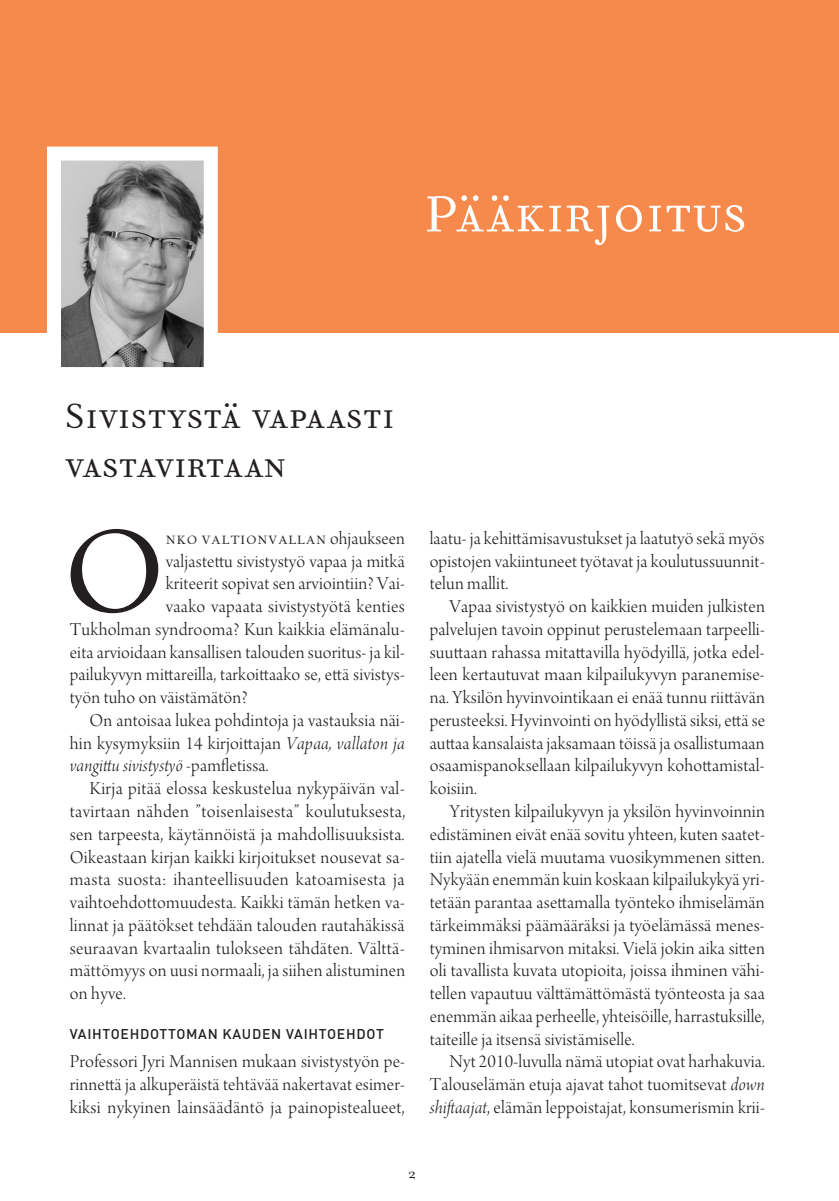
<style>
.page{position:relative;width:839px;height:1201px;background:#fff}
.page>*{position:absolute;margin:0;border:0;box-sizing:border-box;transform-origin:0 0}
.leipä_11_fournier{font:142.62px "Fournier MT Regular SC";color:#231f20}
.t1{font:61.25px "Fournier MT Regular SC";letter-spacing:.025em;color:#fff}
.pääkirjoitus_otsikko{font:42px/49px "Fournier MT Regular SC";letter-spacing:.01em;color:#231f20}
.leipä_11_toka_fourni{font:19.25px/22.8px "Arno Pro Light Display";letter-spacing:.06em;color:#231f20;text-align:justify}
.leipä_11_fournier-2{font:19.25px/22.8px "Arno Pro Light Display";letter-spacing:.01em;color:#231f20;text-align:justify}
.leipä_11_fournier-3{font:19.25px "Arno Pro Light Display";letter-spacing:.065em;color:#231f20}
.t2{font:15.75px "Filosofia";color:#231f20}
.leipä_11_fournier-4{font:14.53px "Fournier MT Regular SC";letter-spacing:.045em;color:#231f20}
.väliotsikko{font:500 14px "DIN";letter-spacing:.05em;color:#231f20}
.s1{font-family:"Arno Pro Light Display";font-size:19.25px}
.s2{font-family:"Arno Pro Light Italic Display"}
</style>
<div class="page">
<div style="left:0;top:0;width:838px;height:333px;background:#f68a4c"></div>
<img style="left:62px;top:162px;width:141px;height:204px">
<div style="left:47px;top:147px;width:171px;height:234px;border:14px solid #fff"></div>
<p class="t1" style="left:424px;top:182px;width:323px">Pääkirjoitus</p>
<p class="pääkirjoitus_otsikko" style="left:65px;top:393px;width:330px">Sivistystä vapaasti vastavirtaan</p>
<p class="leipä_11_fournier" style="left:62px;top:497px;width:107px">O</p>
<p class="leipä_11_fournier-4" style="left:166px;top:532px;width:240px">NKO VALTIONVALLAN <span class="s1">ohjaukseen</span></p>
<p class="leipä_11_fournier-2" style="left:166px;top:551px;width:240px">valjastettu sivistystyö vapaa ja mitkä</p>
<p class="leipä_11_fournier-2" style="left:166px;top:573px;width:240px">kriteerit sopivat sen arviointiin? Vai-</p>
<p class="leipä_11_fournier-2" style="left:166px;top:596px;width:240px">vaako vapaata sivistystyötä kenties</p>
<p class="leipä_11_fournier-3" style="left:70px;top:618px;width:336px">Tukholman syndrooma? Kun kaikkia elämänalu-</p>
<p class="leipä_11_fournier-2" style="left:70px;top:642px;width:336px">eita arvioidaan kansallisen talouden suoritus- ja kil-</p>
<p class="leipä_11_fournier-2" style="left:70px;top:664px;width:336px">pailukyvyn mittareilla, tarkoittaako se, että sivistys-</p>
<p class="leipä_11_fournier-2" style="left:70px;top:687px;width:180px">työn tuho on väistämätön?</p>
<p class="leipä_11_toka_fourni" style="left:70px;top:710px;width:336px;text-indent:20px">On antoisaa lukea pohdintoja ja vastauksia näi&shy;hin kysymyksiin 14 kirjoittajan <span class="s2">Vapaa, vallaton ja vangittu sivistystyö</span> -pamfletissa.</p>
<p class="leipä_11_toka_fourni" style="left:70px;top:778px;width:337px;text-indent:20px">Kirja pitää elossa keskustelua nykypäivän val&shy;tavirtaan nähden ”toisenlaisesta” koulutuksesta, sen tarpeesta, käytännöistä ja mahdollisuuksista.<br>Oikeastaan kirjan kaikki kirjoitukset nousevat sa&shy;masta suosta: ihanteellisuuden katoamisesta ja vaihtoehdottomuudesta. Kaikki tämän hetken va&shy;linnat ja päätökset tehdään talouden rautahäkissä seuraavan kvartaalin tulokseen tähdäten. Välttä&shy;mättömyys on uusi normaali, ja siihen alistuminen on hyve.</p>
<p class="väliotsikko" style="left:70px;top:1024px;width:315px">VAIHTOEHDOTTOMAN KAUDEN VAIHTOEHDOT</p>
<p class="leipä_11_fournier-2" style="left:70px;top:1051px;width:336px">Professori Jyri Mannisen mukaan sivistystyön pe&shy;rinnettä ja alkuperäistä tehtävää nakertavat esimer&shy;kiksi nykyinen lainsäädäntö ja painopistealueet,</p>
<p class="leipä_11_fournier-2" style="left:429px;top:528px;width:336px">laatu- ja kehittämisavustukset ja laatutyö sekä myös opistojen vakiintuneet työtavat ja koulutussuunnit&shy;telun mallit.</p>
<p class="leipä_11_toka_fourni" style="left:429px;top:596px;width:337px;text-indent:20px">Vapaa sivistystyö on kaikkien muiden julkisten palvelujen tavoin oppinut perustelemaan tarpeelli&shy;suuttaan rahassa mitattavilla hyödyillä, jotka edel&shy;leen kertautuvat maan kilpailukyvyn paranemise&shy;na. Yksilön hyvinvointikaan ei enää tunnu riittävän perusteeksi. Hyvinvointi on hyödyllistä siksi, että se auttaa kansalaista jaksamaan töissä ja osallistumaan osaamispanoksellaan kilpailukyvyn kohottamistal&shy;koisiin.</p>
<p class="leipä_11_toka_fourni" style="left:429px;top:801px;width:336px;text-indent:20px">Yritysten kilpailukyvyn ja yksilön hyvinvoinnin edistäminen eivät enää sovitu yhteen, kuten saatet&shy;tiin ajatella vielä muutama vuosikymmenen sitten.<br>Nykyään enemmän kuin koskaan kilpailukykyä yri&shy;tetään parantaa asettamalla työnteko ihmiselämän tärkeimmäksi päämääräksi ja työelämässä menes&shy;tyminen ihmisarvon mitaksi. Vielä jokin aika sitten oli tavallista kuvata utopioita, joissa ihminen vähi&shy;tellen vapautuu välttämättömästä työnteosta ja saa enemmän aikaa perheelle, yhteisöille, harrastuksille, taiteille ja itsensä sivistämiselle.</p>
<p class="leipä_11_toka_fourni" style="left:429px;top:1051px;width:336px;text-indent:20px">Nyt 2010-luvulla nämä utopiat ovat harhakuvia.<br>Talouselämän etuja ajavat tahot tuomitsevat <span class="s2">down shiftaajat</span>, elämän leppoistajat, konsumerismin krii-</p>
<p class="t2" style="left:408px;top:1164px;width:9px">2</p>
</div>
